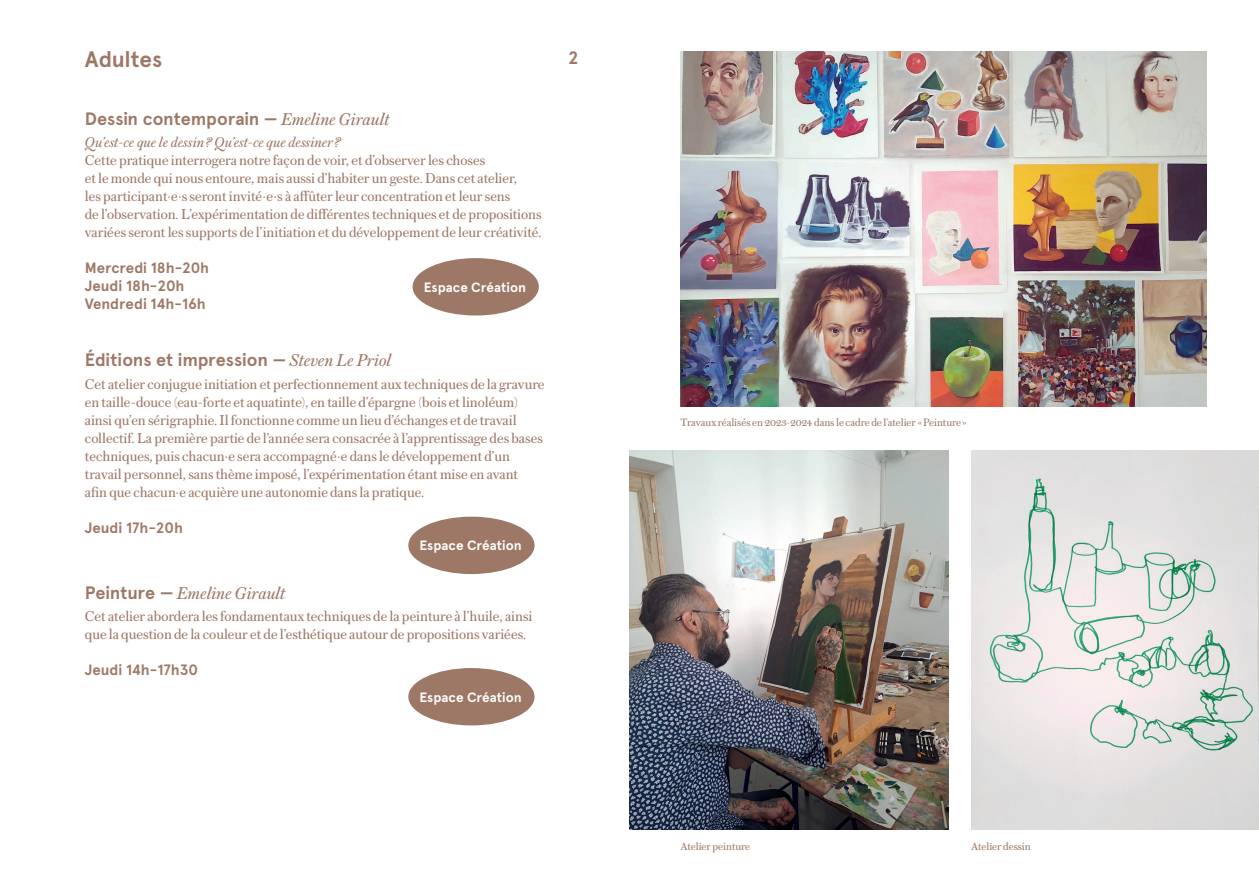
<style>
.page{position:relative;width:1259px;height:893px;background:#fff}
.page>*{position:absolute;margin:0;border:0;box-sizing:border-box;transform-origin:0 0}
.t1{font:700 22.5px "Apercu";letter-spacing:-.005em;color:#9d7866}
.t2{font:700 18px "Apercu";letter-spacing:-.005em;color:#9d7866}
.t3{font:italic 18px "Austin Text";color:#9d7866}
.t4{font:15px/18px "Austin Text";color:#9d7866}
.t5{font:700 15px "Apercu";letter-spacing:-.005em;color:#9d7866}
.t6{font:italic 15px "Austin Text";color:#9d7866}
.t7{font:700 13.5px "Apercu";color:#fff}
.t8{font:11.25px "Austin Text";color:#9d7866}
.s1{font-family:"Austin Text";font-weight:400;font-style:italic}
.s2{font-family:"Apercu";font-weight:700;font-style:normal}
</style>
<div class="page">
<img style="left:629px;top:451px;width:319px;height:379px">
<img style="left:680px;top:51px;width:526px;height:355px">
<img style="left:971px;top:451px;width:288px;height:379px">
<div style="left:412px;top:258px;width:127px;height:57px;background:#9d7866;border-radius:50%"></div>
<div style="left:408px;top:517px;width:126px;height:57px;background:#9d7866;border-radius:50%"></div>
<div style="left:408px;top:668px;width:126px;height:57px;background:#9d7866;border-radius:50%"></div>
<p class="t1" style="left:85px;top:46px;width:79px">Adultes</p>
<p class="t2" style="left:85px;top:107px;width:306px">Dessin contemporain — <span class="s1">Emeline Girault</span></p>
<p class="t6" style="left:85px;top:131px;width:257px">Qu’est-ce que le dessin ? Qu’est-ce que dessiner ?</p>
<p class="t4" style="left:85px;top:150px;width:458px">Cette pratique interrogera notre façon de voir, et d’observer les choses<br>et le monde qui nous entoure, mais aussi d’habiter un geste. Dans cet atelier,<br>les participant·e·s seront invité·e·s à affûter leur concentration et leur sens<br>de l’observation. L’expérimentation de différentes techniques et de propositions variées seront les supports de l’initiation et du développement de leur créativité.</p>
<p class="t5" style="left:85px;top:259px;width:126px">Mercredi 18h-20h</p>
<p class="t5" style="left:85px;top:277px;width:101px">Jeudi 18h-20h</p>
<p class="t5" style="left:85px;top:295px;width:122px">Vendredi 14h-16h</p>
<p class="t7" style="left:424px;top:279px;width:104px">Espace Création</p>
<p class="t2" style="left:85px;top:349px;width:308px">Éditions et impression — <span class="s1">Steven Le Priol</span></p>
<p class="t4" style="left:85px;top:374px;width:461px">Cet atelier conjugue initiation et perfectionnement aux techniques de la gravure en taille-douce (eau-forte et aquatinte), en taille d’épargne (bois et linoléum) ainsi qu’en sérigraphie. Il fonctionne comme un lieu d’échanges et de travail collectif. La première partie de l’année sera consacrée à l’apprentissage des bases techniques, puis chacun·e sera accompagné·e dans le développement d’un travail personnel, sans thème imposé, l’expérimentation étant mise en avant<br>afin que chacun·e acquière une autonomie dans la pratique.</p>
<p class="t5" style="left:85px;top:518px;width:100px">Jeudi 17h-20h</p>
<p class="t7" style="left:419px;top:537px;width:104px">Espace Création</p>
<p class="t3" style="left:85px;top:580px;width:202px"><span class="s2">Peinture —</span> Emeline Girault</p>
<p class="t4" style="left:85px;top:607px;width:449px">Cet atelier abordera les fondamentaux techniques de la peinture à l’huile, ainsi que la question de la couleur et de l’esthétique autour de propositions variées.</p>
<p class="t5" style="left:85px;top:661px;width:115px">Jeudi 14h-17h30</p>
<p class="t7" style="left:419px;top:689px;width:104px">Espace Création</p>
<p class="t2" style="left:568px;top:47px;width:12px">2</p>
<p class="t8" style="left:680px;top:414px;width:288px">Travaux réalisés en 2023-2024 dans le cadre de l’atelier « Peinture »</p>
<p class="t8" style="left:680px;top:839px;width:71px">Atelier peinture</p>
<p class="t8" style="left:971px;top:839px;width:61px">Atelier dessin</p>
</div>
